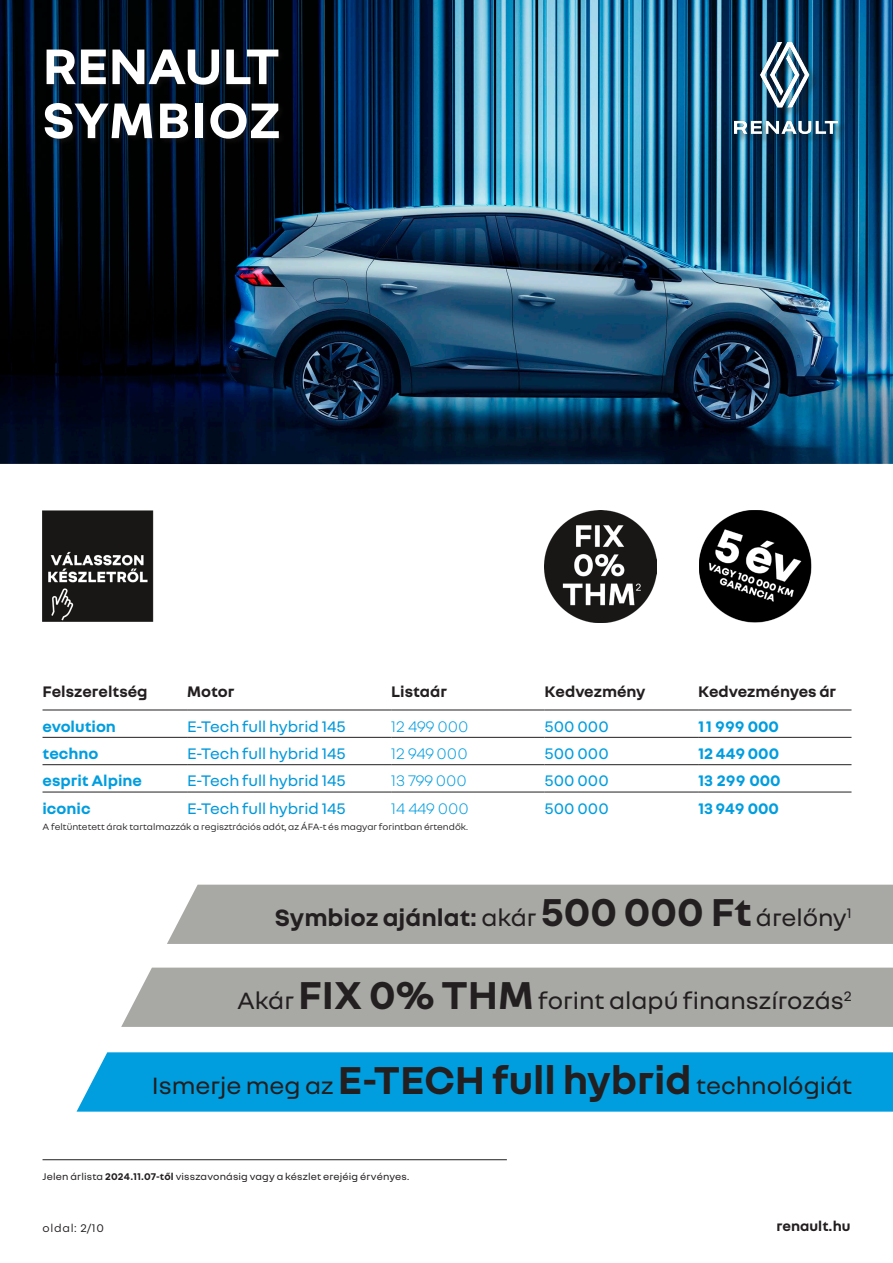
<style>
.page{position:relative;width:893px;height:1263px;background:#fff}
.page>*{position:absolute;margin:0;border:0;box-sizing:border-box;transform-origin:0 0}
.t1{font:700 54px/54px "Nouvel R";color:#fff}
.t2{font:25.5px "Nouvel R";color:#231f20}
.t3{font:700 25.5px "Nouvel R";color:#231f20}
.t4{font:16.5px "Nouvel R";color:#0098db}
.t5{font:700 16.5px "Nouvel R";color:#009ddf}
.t6{font:700 16.5px "Nouvel R";color:#231f20}
.t7{font:300 16.5px "Nouvel R";color:#009ddf}
.t8{font:16.5px "Nouvel R";color:#009ddf}
.povinne_ruceni{font:700 15px "Nouvel R";color:#231f20}
.t9{font:12px "Nouvel R";letter-spacing:.06em;color:#231f20}
.t10{font:10.5px "Nouvel R";letter-spacing:.015em;color:#231f20}
.t11{font:9.75px "Nouvel R";color:#231f20}
.s1{font-weight:400}
.s2{font-size:42px}
.s3{font-weight:700;font-size:42px}
.s4{font-weight:700}
</style>
<div class="page">
<img style="left:0;top:0;width:893px;height:464px">
<hr style="left:43px;top:1159px;width:464px;height:1px;background:#231f20">
<div style="left:43px;top:48px;width:243px;height:98px;background:#231f20;opacity:.4"></div>
<div style="left:736px;top:44px;width:113px;height:100px;background:#231f20;opacity:.4"></div>
<img style="left:734px;top:43px;width:104px;height:91px">
<hr style="left:43px;top:710px;width:144px;height:1px;background:#231f20">
<hr style="left:187px;top:710px;width:204px;height:1px;background:#231f20">
<hr style="left:391px;top:710px;width:154px;height:1px;background:#231f20">
<hr style="left:545px;top:710px;width:153px;height:1px;background:#231f20">
<hr style="left:698px;top:710px;width:153px;height:1px;background:#231f20">
<hr style="left:43px;top:737px;width:144px;height:1px;background:#231f20">
<hr style="left:187px;top:737px;width:204px;height:1px;background:#231f20">
<hr style="left:391px;top:737px;width:154px;height:1px;background:#231f20">
<hr style="left:545px;top:737px;width:153px;height:1px;background:#231f20">
<hr style="left:698px;top:737px;width:153px;height:1px;background:#231f20">
<hr style="left:43px;top:764px;width:144px;height:1px;background:#231f20">
<hr style="left:187px;top:764px;width:204px;height:1px;background:#231f20">
<hr style="left:391px;top:764px;width:154px;height:1px;background:#231f20">
<hr style="left:545px;top:764px;width:153px;height:1px;background:#231f20">
<hr style="left:698px;top:764px;width:153px;height:1px;background:#231f20">
<hr style="left:43px;top:792px;width:144px;height:1px;background:#231f20">
<hr style="left:187px;top:792px;width:204px;height:1px;background:#231f20">
<hr style="left:391px;top:792px;width:154px;height:1px;background:#231f20">
<hr style="left:545px;top:792px;width:153px;height:1px;background:#231f20">
<hr style="left:698px;top:792px;width:153px;height:1px;background:#231f20">
<img style="left:545px;top:510px;width:112px;height:112px">
<img style="left:699px;top:510px;width:112px;height:112px">
<div style="left:167px;top:885px;width:726px;height:59px;background:#a8a8a5"></div>
<div style="left:121px;top:967px;width:772px;height:60px;background:#a8a8a5"></div>
<div style="left:77px;top:1052px;width:816px;height:60px;background:#009ddf"></div>
<img style="left:43px;top:510px;width:110px;height:112px">
<p class="t1" style="left:43px;top:36px;width:240px">RENAULT<br>SYMBIOZ</p>
<p class="t6" style="left:43px;top:681px;width:107px">Felszereltség</p>
<p class="t6" style="left:187px;top:681px;width:49px">Motor</p>
<p class="t6" style="left:391px;top:681px;width:57px">Listaár</p>
<p class="t6" style="left:545px;top:681px;width:102px">Kedvezmény</p>
<p class="t6" style="left:698px;top:681px;width:140px">Kedvezményes ár</p>
<p class="t5" style="left:43px;top:715px;width:75px">evolution</p>
<p class="t4" style="left:187px;top:716px;width:160px">E-Tech full hybrid 145</p>
<p class="t7" style="left:391px;top:716px;width:79px">12 499 000</p>
<p class="t8" style="left:545px;top:716px;width:66px">500 000</p>
<p class="t5" style="left:698px;top:715px;width:82px">11 999 000</p>
<p class="t5" style="left:43px;top:743px;width:57px">techno</p>
<p class="t4" style="left:187px;top:743px;width:160px">E-Tech full hybrid 145</p>
<p class="t7" style="left:391px;top:743px;width:78px">12 949 000</p>
<p class="t8" style="left:545px;top:743px;width:66px">500 000</p>
<p class="t5" style="left:698px;top:743px;width:83px">12 449 000</p>
<p class="t5" style="left:43px;top:770px;width:101px">esprit Alpine</p>
<p class="t4" style="left:187px;top:770px;width:160px">E-Tech full hybrid 145</p>
<p class="t7" style="left:391px;top:770px;width:77px">13 799 000</p>
<p class="t8" style="left:545px;top:770px;width:66px">500 000</p>
<p class="t5" style="left:698px;top:770px;width:84px">13 299 000</p>
<p class="t5" style="left:43px;top:798px;width:50px">iconic</p>
<p class="t4" style="left:187px;top:798px;width:160px">E-Tech full hybrid 145</p>
<p class="t7" style="left:391px;top:798px;width:79px">14 449 000</p>
<p class="t8" style="left:545px;top:798px;width:66px">500 000</p>
<p class="t5" style="left:698px;top:798px;width:82px">13 949 000</p>
<p class="t11" style="left:43px;top:820px;width:427px">A feltüntetett árak tartalmazzák a regisztrációs adót, az ÁFA-t és magyar forintban értendők.</p>
<p class="t3" style="left:275px;top:901px;width:578px">Symbioz ajánlat: <span class="s1">akár</span> <span class="s2">500 000 Ft</span> <span class="s1">árelőny</span><sup>1</sup></p>
<p class="t2" style="left:237px;top:984px;width:616px">Akár <span class="s3">FIX 0% THM</span> forint alapú finanszírozás<sup>2</sup></p>
<p class="t2" style="left:152px;top:1069px;width:702px">Ismerje meg az <span class="s3">E-TECH full hybrid</span> technológiát</p>
<p class="t10" style="left:43px;top:1169px;width:368px">Jelen árlista <span class="s4">2024.11.07-től</span> visszavonásig vagy a készlet erejéig érvényes.</p>
<p class="t9" style="left:43px;top:1220px;width:63px">oldal: 2/10</p>
<p class="povinne_ruceni" style="left:777px;top:1216px;width:75px">renault.hu</p>
</div>
